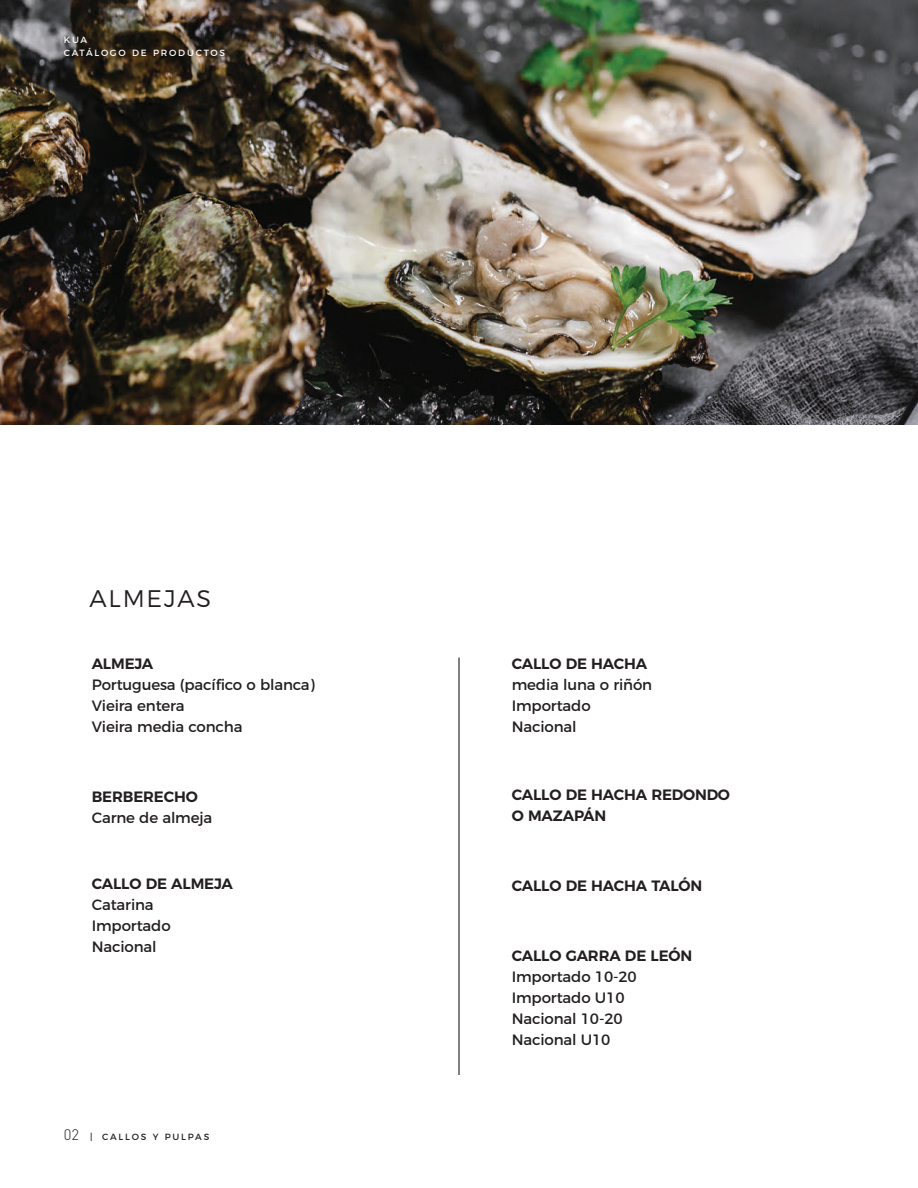
<style>
.page{position:relative;width:918px;height:1188px;background:#fff}
.page>*{position:absolute;margin:0;border:0;box-sizing:border-box;transform-origin:0 0}
.t1{font:300 24px "Montserrat";letter-spacing:.075em;color:#231f20}
.t2{font:15px/21px "Montserrat";letter-spacing:-.01em;color:#231f20}
.t3{font:600 15px/21px "Montserrat";letter-spacing:-.01em;color:#231f20}
.t4{font:9px/13.5px "Montserrat";letter-spacing:.2em;color:#fff}
.t5{font:9px "Montserrat";letter-spacing:.2em;color:#231f20}
.s1{font-family:"DIN";font-weight:300;font-size:15px}
</style>
<div class="page">
<img style="left:0;top:0;width:918px;height:424px">
<hr style="left:458px;top:658px;width:2px;height:417px;background:#231f20">
<p class="t4" style="left:64px;top:32px;width:163px">KUA<br>CATÁLOGO DE PRODUCTOS</p>
<h1 class="t1" style="left:90px;top:579px;width:123px">ALMEJAS</h1>
<p class="t3" style="left:92px;top:652px;width:63px">ALMEJA</p>
<p class="t2" style="left:92px;top:673px;width:224px">Portuguesa (pacífico o blanca)<br>Vieira entera<br>Vieira media concha</p>
<p class="t3" style="left:92px;top:785px;width:108px">BERBERECHO</p>
<p class="t2" style="left:92px;top:806px;width:122px">Carne de almeja</p>
<p class="t3" style="left:92px;top:872px;width:143px">CALLO DE ALMEJA</p>
<p class="t2" style="left:92px;top:893px;width:80px">Catarina<br>Importado<br>Nacional</p>
<p class="t5" style="left:64px;top:1130px;width:147px"><span class="s1">02</span> | CALLOS Y PULPAS</p>
<p class="t3" style="left:512px;top:652px;width:137px">CALLO DE HACHA</p>
<p class="t2" style="left:512px;top:673px;width:142px">media luna o riñón<br>Importado<br>Nacional</p>
<p class="t3" style="left:512px;top:783px;width:220px">CALLO DE HACHA REDONDO<br>O MAZAPÁN</p>
<p class="t3" style="left:512px;top:874px;width:192px">CALLO DE HACHA TALÓN</p>
<p class="t3" style="left:512px;top:944px;width:182px">CALLO GARRA DE LEÓN</p>
<p class="t2" style="left:512px;top:965px;width:127px">Importado 10-20<br>Importado U10<br>Nacional 10-20<br>Nacional U10</p>
</div>
